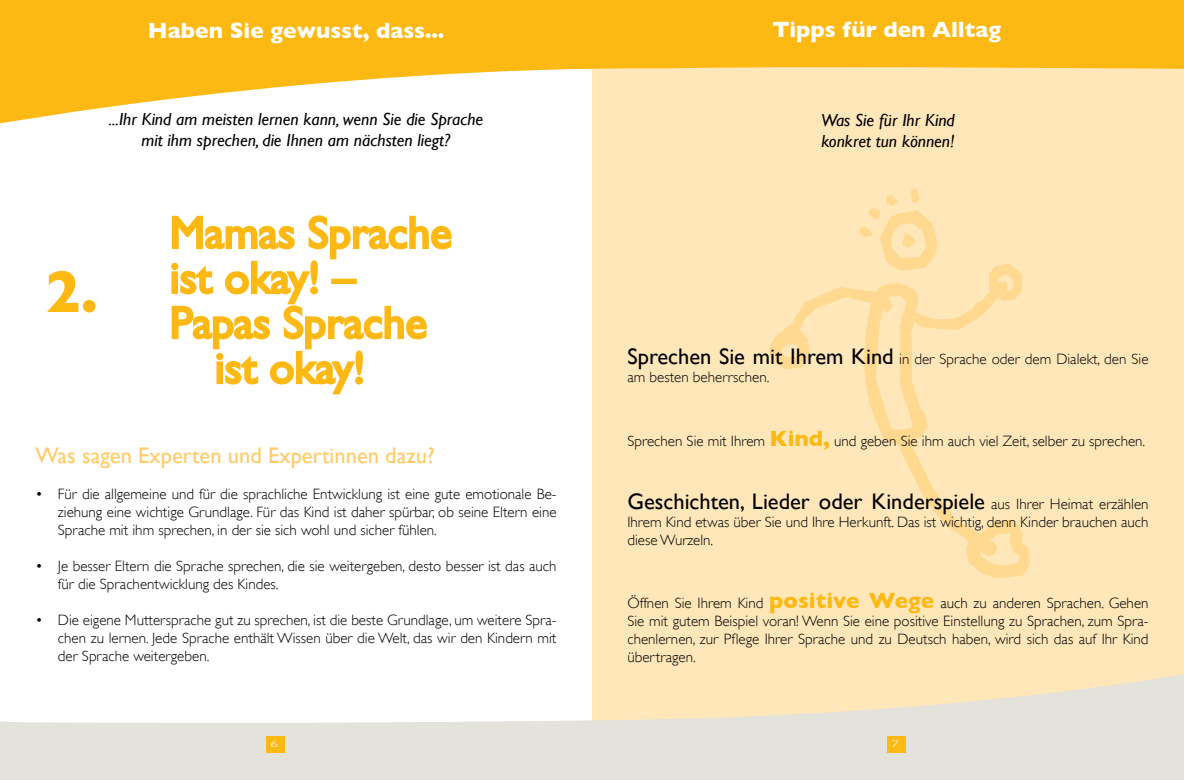
<style>
.page{position:relative;width:1184px;height:780px;background:#fff}
.page>*{position:absolute;margin:0;border:0;box-sizing:border-box;transform-origin:0 0}
.t1{font:700 60px "Gill Sans";color:#fdb913}
.t2{font:45px "Gill Sans";color:#fdb913}
.t3{font:22.5px "Gill Sans";color:#000}
.t4{font:700 22.5px "Gill Sans";color:#fff}
.t5{font:22.5px "Gill Sans";color:#ffcb66}
.t6{font:italic 17.5px/21px "Gill Sans";color:#000;text-align:center}
.t7{font:300 15px/18px "Gill Sans";color:#000;text-align:justify}
.t8{font:300 9.38px "Gill Sans Std";color:#fff;scale:1.67 1}
.s1{font-weight:400;font-size:22.5px}
.s2{font-weight:700;font-size:22.5px;color:#fdb913}
.s3{font-weight:300;font-size:15px}
</style>
<div class="page">
<svg style="left:0;top:0;width:592px;height:124px;fill:#fdb913"></svg>
<div style="left:0;top:720px;width:592px;height:60px;background:#e3e2db"></div>
<div style="left:592px;top:35px;width:591px;height:699px;background:#ffe7b9"></div>
<div style="left:592px;top:0;width:591px;height:69px;background:#fdb913"></div>
<svg style="left:592px;top:674px;width:591px;height:106px;fill:#e3e2db"></svg>
<svg style="left:171px;top:215px;width:281px;height:180px"></svg>
<div style="left:266px;top:736px;width:18px;height:16px;background:#fdb913"></div>
<div style="left:887px;top:736px;width:18px;height:16px;background:#fdb913"></div>
<h3 class="t4" style="left:148px;top:17px;width:298px">Haben Sie gewusst, dass...</h3>
<p class="t6" style="left:109px;top:108px;width:376px">...Ihr Kind am meisten lernen kann, wenn Sie die Sprache mit ihm sprechen, die Ihnen am nächsten liegt?</p>
<h1 class="t1" style="left:45px;top:256px;width:54px">2.</h1>
<h2 class="t2" style="left:170px;top:206px;width:284px">Mamas Sprache</h2>
<h2 class="t2" style="left:170px;top:251px;width:187px">ist okay! –</h2>
<h2 class="t2" style="left:170px;top:296px;width:259px">Papas Sprache</h2>
<h2 class="t2" style="left:215px;top:341px;width:152px">ist okay!</h2>
<h3 class="t5" style="left:35px;top:442px;width:400px">Was sagen Experten und Expertinnen dazu?</h3>
<p class="t7" style="left:58px;top:485px;width:500px;text-indent:-22px">• Für die allgemeine und für die sprachliche Entwicklung ist eine gute emotionale Be&shy;ziehung eine wichtige Grundlage. Für das Kind ist daher spürbar, ob seine Eltern eine Sprache mit ihm sprechen, in der sie sich wohl und sicher fühlen.</p>
<p class="t7" style="left:58px;top:557px;width:500px;text-indent:-22px">• Je besser Eltern die Sprache sprechen, die sie weitergeben, desto besser ist das auch für die Sprachentwicklung des Kindes.</p>
<p class="t7" style="left:58px;top:611px;width:500px;text-indent:-23px">• Die eigene M uttersprache gut zu sprechen, ist die beste Grundlage, um weitere Spra&shy;chen zu lernen. Jede Sprache enthält Wissen über die Welt, das wir den Kindern mit der Sprache weitergeben.</p>
<h3 class="t4" style="left:772px;top:17px;width:230px">Tipps für den Alltag</h3>
<p class="t6" style="left:821px;top:109px;width:135px;text-align:left">Was Sie für Ihr Kind konkret tun können!</p>
<p class="t7" style="left:627px;top:350px;width:522px"><span class="s1">Sprechen Sie mit Ihrem Kind</span> in der Sprache oder dem Dialekt, den Sie am besten beherrschen.</p>
<p class="t7" style="left:627px;top:431px;width:519px">Sprechen Sie mit Ihrem <span class="s2">Kind,</span> und geben Sie ihm auch viel Zeit, selber zu sprechen.</p>
<h3 class="t3" style="left:627px;top:488px;width:522px">Geschichten, Lieder oder Kinderspiele <span class="s3">aus Ihrer Heimat erzählen</span></h3>
<p class="t7" style="left:627px;top:512px;width:522px">I hrem Kind etwas über Sie und Ihre Herkunft. Das ist wichtig, denn Kinder brauchen auch diese Wurzeln.</p>
<p class="t7" style="left:627px;top:593px;width:522px">Öffnen Sie Ihrem Kind <span class="s2">positive Wege</span> auch zu anderen Sprachen. Gehen Sie mit gutem Beispiel voran! Wenn Sie eine positive Einstellung zu Sprachen, zum Spra&shy;chenlernen, zur Pflege Ihrer Sprache und zu Deutsch haben, wird sich das auf Ihr Kind übertragen.</p>
<p class="t8" style="left:270px;top:738px;width:6px">6</p>
<p class="t8" style="left:891px;top:738px;width:6px">7</p>
</div>
